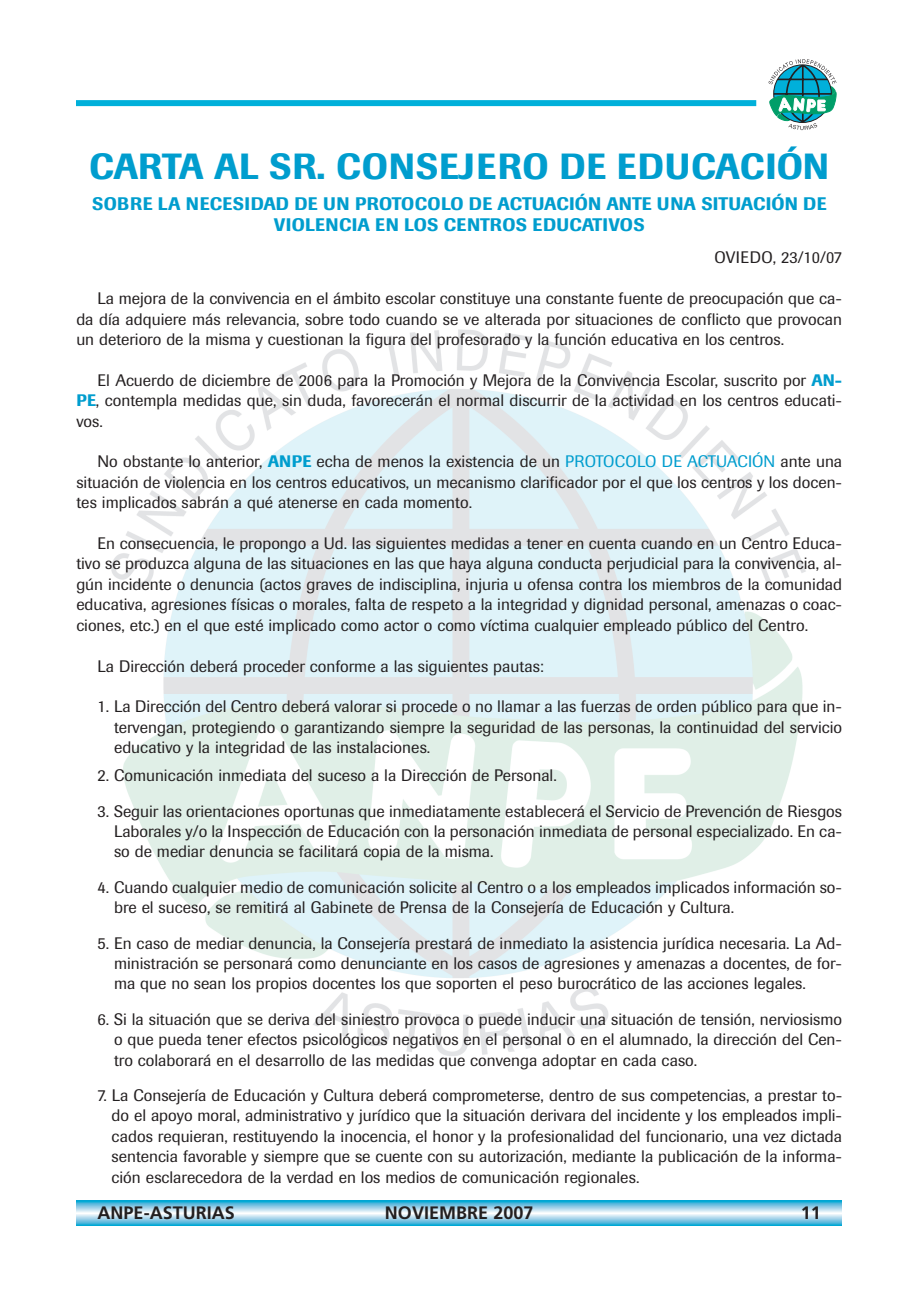
<style>
.page{position:relative;width:919px;height:1289px;background:#fff}
.page>*{position:absolute;margin:0;border:0;box-sizing:border-box;transform-origin:0 0}
.t1{font:500 36px "Imago";letter-spacing:.02em;color:#009dce}
.t2{font:500 18px/21.6px "Imago";letter-spacing:.02em;color:#009dce;text-align:center}
.t3{font:700 18px "Frutiger LT Std";color:#231f20}
.t4{font:16.5px/20.4px "Imago";color:#231f20;text-align:justify}
.s1{font-weight:500;color:#009dce}
.s2{color:#009dce}
</style>
<div class="page">
<img style="left:111px;top:329px;width:695px;height:727px">
<div style="left:76px;top:1200px;width:766px;height:25px;background:#00a7d4"></div>
<svg style="left:76px;top:1223px;width:766px;height:1px"></svg>
<svg style="left:76px;top:1202px;width:766px;height:21px;background:#40b4db"></svg>
<div style="left:76px;top:1203px;width:766px;height:19px;background:#6cbee0"></div>
<div style="left:76px;top:1203px;width:766px;height:18px;background:#50b5db"></div>
<svg style="left:76px;top:1204px;width:766px;height:17px;background:#71c0e1"></svg>
<svg style="left:76px;top:1205px;width:766px;height:15px;background:#85c7e4"></svg>
<svg style="left:76px;top:1206px;width:766px;height:13px;background:#99cfe8"></svg>
<svg style="left:76px;top:1207px;width:766px;height:11px;background:#a9d5eb"></svg>
<svg style="left:76px;top:1208px;width:766px;height:9px;background:#bbddef"></svg>
<svg style="left:76px;top:1209px;width:766px;height:7px;background:#cde6f3"></svg>
<svg style="left:76px;top:1210px;width:766px;height:5px;background:#dfeef7"></svg>
<hr style="left:76px;top:1211px;width:766px;height:3px;background:#edf5fa">
<hr style="left:76px;top:1212px;width:766px;height:1px;background:#fff">
<div style="left:76px;top:100px;width:680px;height:6px;background:#00b0da"></div>
<svg style="left:768px;top:59px;width:68px;height:71px"></svg>
<h1 class="t1" style="left:89px;top:154px;width:741px">CARTA AL SR. CONSEJERO DE EDUCACIÓN</h1>
<p class="t2" style="left:92px;top:194px;width:735px">SOBRE LA NECESIDAD DE UN PROTOCOLO DE ACTUACIÓN ANTE UNA SITUACIÓN DE<br>VIOLENCIA EN LOS CENTROS EDUCATIVOS</p>
<p class="t4" style="left:714px;top:249px;width:129px">OVIEDO, 23/10/07</p>
<p class="t4" style="left:76px;top:290px;width:767px;text-indent:21px">La mejora de la convivencia en el ámbito escolar constituye una constante fuente de preocupación que ca&shy;da día adquiere más relevancia, sobre todo cuando se ve alterada por situaciones de conflicto que provocan un deterioro de la misma y cuestionan la figura del profesorado y la función educativa en los centros.</p>
<p class="t4" style="left:76px;top:371px;width:767px;text-indent:21px">El Acuerdo de diciembre de 2006 para la Promoción y Mejora de la Convivencia Escolar, suscrito por <span class="s1">AN-PE</span>, contempla medidas que, sin duda, favorecerán el normal discurrir de la actividad en los centros educati&shy;vos.</p>
<p class="t4" style="left:76px;top:453px;width:767px;text-indent:21px">No obstante lo anterior, <span class="s1">ANPE</span> echa de menos la existencia de un <span class="s2">PROTOCOLO DE ACTUACIÓN</span> ante una situación de violencia en los centros educativos, un mecanismo clarificador por el que los centros y los docen&shy;tes implicados sabrán a qué atenerse en cada momento.</p>
<p class="t4" style="left:76px;top:534px;width:767px;text-indent:21px">En consecuencia, le propongo a Ud. las siguientes medidas a tener en cuenta cuando en un Centro Educa&shy;tivo se produzca alguna de las situaciones en las que haya alguna conducta perjudicial para la convivencia, al&shy;gún incidente o denuncia (actos graves de indisciplina, injuria u ofensa contra los miembros de la comunidad educativa, agresiones físicas o morales, falta de respeto a la integridad y dignidad personal, amenazas o coac&shy;ciones, etc.) en el que esté implicado como actor o como víctima cualquier empleado público del Centro.</p>
<p class="t4" style="left:98px;top:657px;width:447px">La Dirección deberá proceder conforme a las siguientes pautas:</p>
<p class="t4" style="left:114px;top:698px;width:729px;text-indent:-16px">1. La Dirección del Centro deberá valorar si procede o no llamar a las fuerzas de orden público para que in&shy;tervengan, protegiendo o garantizando siempre la seguridad de las personas, la continuidad del servicio educativo y la integridad de las instalaciones.</p>
<p class="t4" style="left:98px;top:766px;width:460px">2. Comunicación inmediata del suceso a la Dirección de Personal.</p>
<p class="t4" style="left:114px;top:802px;width:729px;text-indent:-16px">3. Seguir las orientaciones oportunas que inmediatamente establecerá el Servicio de Prevención de Riesgos Laborales y/o la Inspección de Educación con la personación inmediata de personal especializado. En ca&shy;so de mediar denuncia se facilitará copia de la misma.</p>
<p class="t4" style="left:114px;top:878px;width:729px;text-indent:-16px">4. Cuando cualquier medio de comunicación solicite al Centro o a los empleados implicados información so&shy;bre el suceso, se remitirá al Gabinete de Prensa de la Consejería de Educación y Cultura.</p>
<p class="t4" style="left:114px;top:934px;width:729px;text-indent:-16px">5. En caso de mediar denuncia, la Consejería prestará de inmediato la asistencia jurídica necesaria. La Ad&shy;ministración se personará como denunciante en los casos de agresiones y amenazas a docentes, de for&shy;ma que no sean los propios docentes los que soporten el peso burocrático de las acciones legales.</p>
<p class="t4" style="left:114px;top:1010px;width:729px;text-indent:-16px">6. Si la situación que se deriva del siniestro provoca o puede inducir una situación de tensión, nerviosismo o que pueda tener efectos psicológicos negativos en el personal o en el alumnado, la dirección del Cen&shy;tro colaborará en el desarrollo de las medidas que convenga adoptar en cada caso.</p>
<p class="t4" style="left:112px;top:1086px;width:732px;text-indent:-14px">7. La Consejería de Educación y Cultura deberá comprometerse, dentro de sus competencias, a prestar to&shy;do el apoyo moral, administrativo y jurídico que la situación derivara del incidente y los empleados impli&shy;cados requieran, restituyendo la inocencia, el honor y la profesionalidad del funcionario, una vez dictada sentencia favorable y siempre que se cuente con su autorización, mediante la publicación de la informa&shy;ción esclarecedora de la verdad en los medios de comunicación regionales.</p>
<p class="t3" style="left:98px;top:1205px;width:138px">ANPE-ASTURIAS</p>
<p class="t3" style="left:385px;top:1205px;width:150px">NOVIEMBRE 2007</p>
<p class="t3" style="left:800px;top:1205px;width:22px">11</p>
</div>
